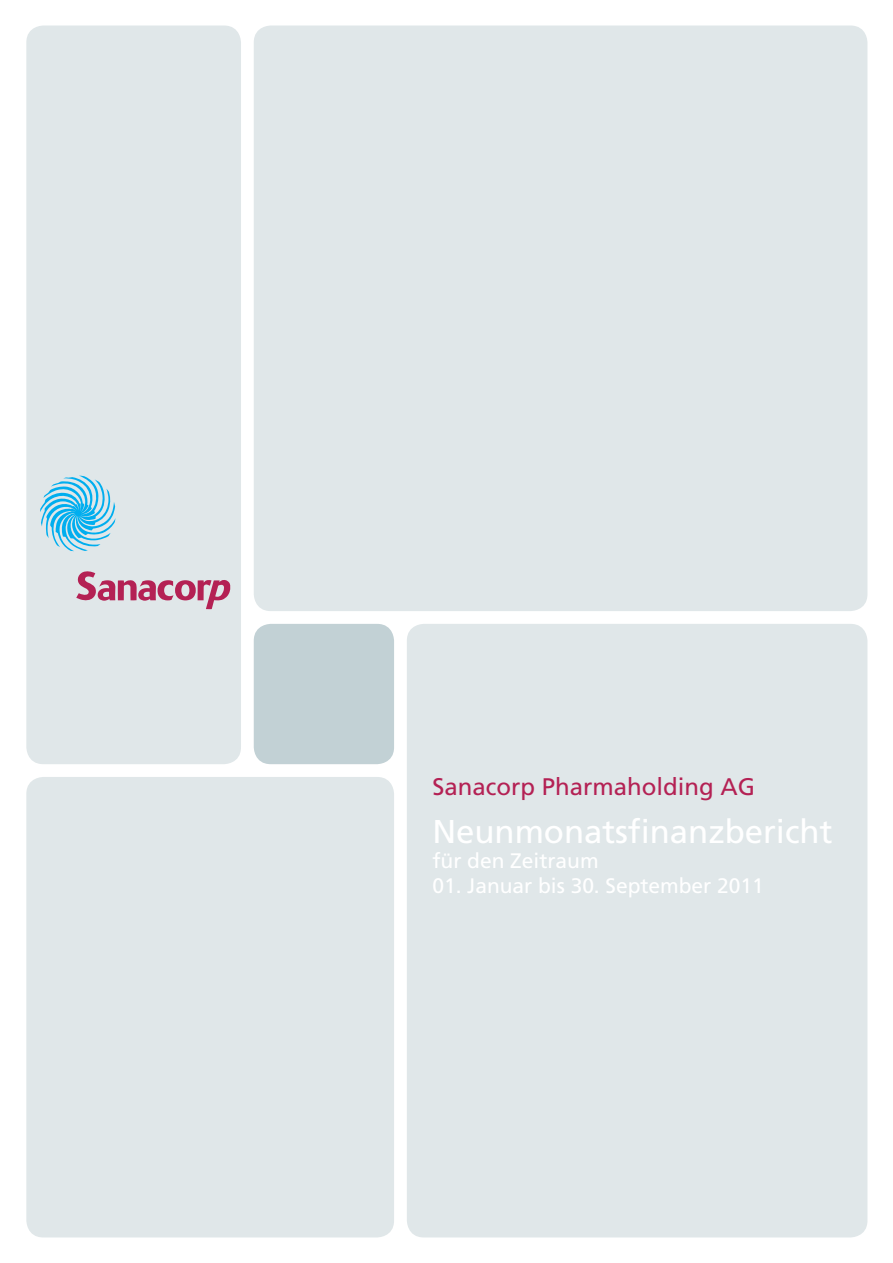
<style>
.page{position:relative;width:893px;height:1263px;background:#fff}
.page>*{position:absolute;margin:0;border:0;box-sizing:border-box;transform-origin:0 0}
.t1{font:33px "Frutiger";color:#fff}
.t2{font:24px "Frutiger";color:#b42154}
.t3{font:21px "Frutiger";color:#fff}
</style>
<div class="page">
<div style="left:26px;top:26px;width:215px;height:738px;background:#e0e7e9;border-radius:17px"></div>
<div style="left:254px;top:624px;width:140px;height:140px;background:#c2d1d5;border-radius:17px"></div>
<div style="left:407px;top:624px;width:460px;height:613px;background:#e0e7e9;border-radius:17px"></div>
<div style="left:26px;top:777px;width:368px;height:460px;background:#e0e7e9;border-radius:17px"></div>
<div style="left:254px;top:26px;width:613px;height:585px;background:#e0e7e9;border-radius:17px"></div>
<svg style="left:40px;top:476px;width:75px;height:75px"></svg>
<svg style="left:76px;top:571px;width:154px;height:38px"></svg>
<p class="t2" style="left:432px;top:772px;width:324px">Sanacorp Pharmaholding AG</p>
<p class="t1" style="left:432px;top:812px;width:402px">Neunmonatsfinanzbericht</p>
<p class="t3" style="left:432px;top:848px;width:168px">für den Zeitraum</p>
<p class="t3" style="left:432px;top:873px;width:333px">01. Januar bis 30. September 2011</p>
</div>
